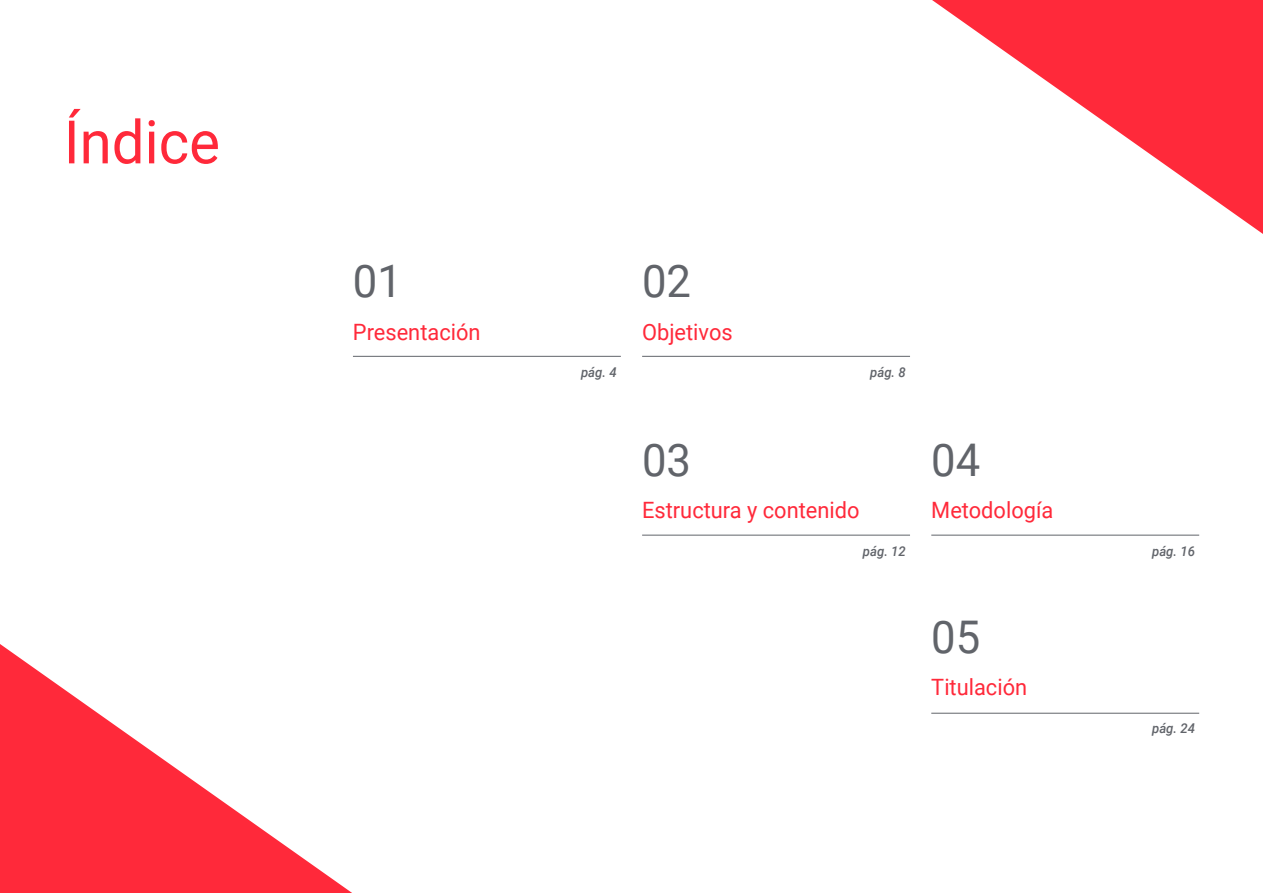
<style>
.page{position:relative;width:1263px;height:893px;background:#fff}
.page>*{position:absolute;margin:0;border:0;box-sizing:border-box;transform-origin:0 0}
.t1{font:60px "Roboto";color:#ff293a}
.t2{font:45px "Roboto";color:#61646a}
.t3{font:22.5px "Roboto";color:#ff293a}
.t4{font:italic 500 13.5px "Roboto";color:#61646a}
</style>
<div class="page">
<svg style="left:0;top:644px;width:352px;height:249px"></svg>
<svg style="left:932px;top:0;width:331px;height:234px"></svg>
<hr style="left:353px;top:356px;width:268px;height:1px;background:#61646a">
<hr style="left:931px;top:535px;width:268px;height:1px;background:#61646a">
<hr style="left:642px;top:356px;width:268px;height:1px;background:#61646a">
<hr style="left:931px;top:713px;width:268px;height:1px;background:#61646a">
<hr style="left:642px;top:535px;width:268px;height:1px;background:#61646a">
<h1 class="t1" style="left:64px;top:100px;width:158px">Índice</h1>
<h2 class="t2" style="left:353px;top:250px;width:51px">01</h2>
<h2 class="t2" style="left:642px;top:250px;width:51px">02</h2>
<p class="t3" style="left:353px;top:316px;width:129px">Presentación</p>
<p class="t4" style="left:581px;top:363px;width:37px">pág. 4</p>
<p class="t3" style="left:642px;top:316px;width:92px">Objetivos</p>
<p class="t4" style="left:870px;top:363px;width:37px">pág. 8</p>
<h2 class="t2" style="left:642px;top:429px;width:51px">03</h2>
<p class="t3" style="left:642px;top:495px;width:219px">Estructura y contenido</p>
<p class="t4" style="left:863px;top:542px;width:44px">pág. 12</p>
<h2 class="t2" style="left:931px;top:429px;width:51px">04</h2>
<p class="t3" style="left:931px;top:495px;width:123px">Metodología</p>
<h2 class="t2" style="left:931px;top:606px;width:51px">05</h2>
<p class="t3" style="left:931px;top:672px;width:97px">Titulación</p>
<p class="t4" style="left:1152px;top:542px;width:44px">pág. 16</p>
<p class="t4" style="left:1152px;top:719px;width:44px">pág. 24</p>
</div>
